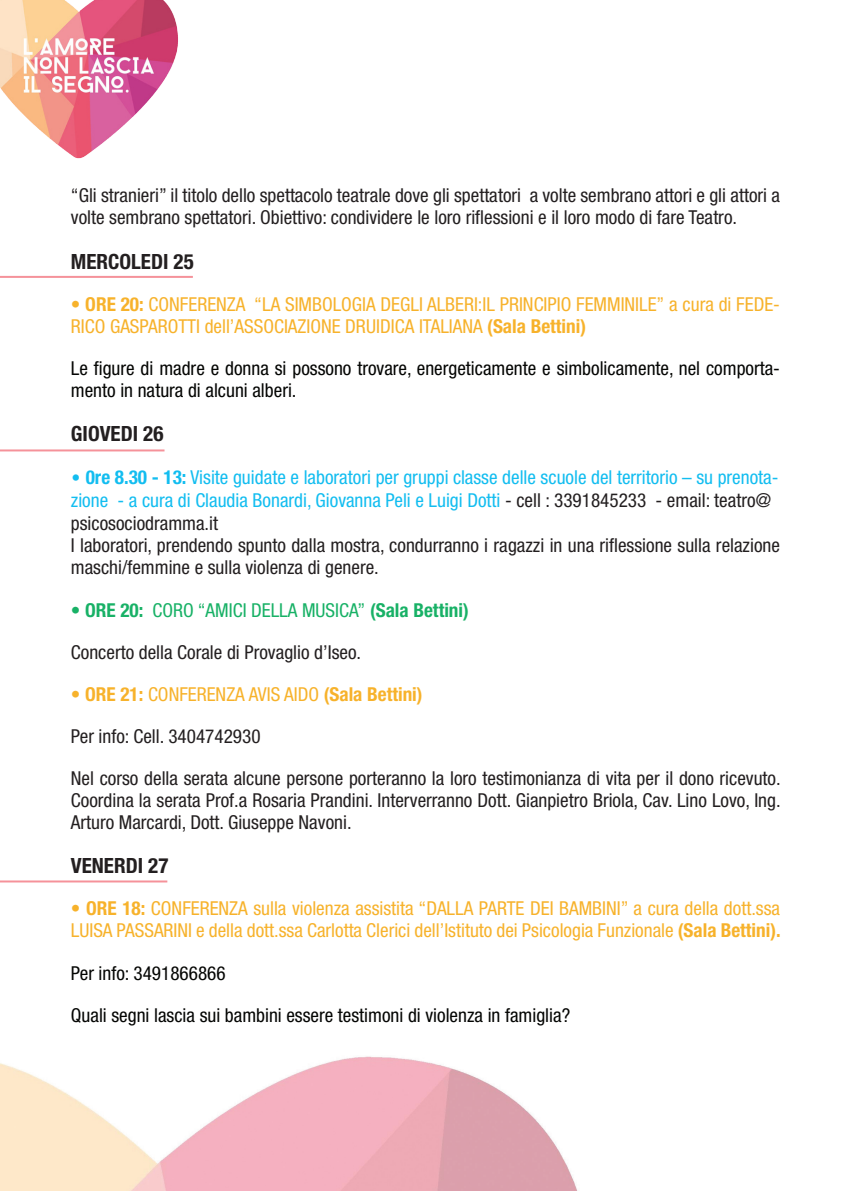
<style>
.page{position:relative;width:851px;height:1191px;background:#fff}
.page>*{position:absolute;margin:0;border:0;box-sizing:border-box;transform-origin:0 0}
.t1{font:700 condensed 21px "Helvetica Neue";color:#231f20}
.t2{font:condensed 19.2px/22px "Helvetica Neue";color:#231f20}
.t3{font:condensed 19.2px/22px "Helvetica Neue";color:#f7b22b}
.t4{font:condensed 19.2px/22px "Helvetica Neue";color:#040503}
.t5{font:condensed 19.2px/23px "Helvetica Neue";color:#12bdf0}
.t6{font:condensed 19.2px "Helvetica Neue";color:#18b166}
.t7{font:700 condensed 19.2px "Helvetica Neue";color:#f7b22b}
.s1{font-weight:700}
.s2{font-family:"DIN";font-stretch:normal}
.s3{color:#231f20}
.s4{font-weight:400}
</style>
<div class="page">
<img style="left:0;top:1056px;width:578px;height:135px">
<img style="left:0;top:0;width:178px;height:159px">
<hr style="left:0;top:276px;width:193px;height:2px;background:#f5929a">
<hr style="left:0;top:880px;width:167px;height:2px;background:#f5929a">
<hr style="left:0;top:449px;width:164px;height:2px;background:#f5929a">
<p class="t2" style="left:71px;top:184px;width:710px">“Gli stranieri” il titolo dello spettacolo teatrale dove gli spettatori a volte sembrano attori e gli attori a volte sembrano spettatori. Obiettivo: condividere le loro riflessioni e il loro modo di fare Teatro.</p>
<p class="t1" style="left:71px;top:248px;width:124px">MERCOLEDI 25</p>
<p class="t3" style="left:71px;top:293px;width:710px"><span class="s1">• ORE 20:</span> CONFERENZA “LA SIMBOLOGIA DEGLI ALBERI:IL PRINCIPIO FEMMINILE” a cura di FEDE-<br>RICO GASPAROTTI dell’ASSOCIAZIONE DRUIDICA ITALIANA <span class="s1">(Sala Bettini)</span></p>
<p class="t4" style="left:71px;top:357px;width:710px">Le figure di madre e donna si possono trovare, energeticamente e simbolicamente, nel comporta&shy;mento in natura di alcuni alberi.</p>
<p class="t1" style="left:71px;top:421px;width:94px">GIOVEDI 26</p>
<p class="t5" style="left:71px;top:466px;width:709px"><span class="s2">•</span> <span class="s1">0re 8.30 - 13:</span> Visite guidate e laboratori per gruppi classe delle scuole del territorio – su prenota&shy;zione - a cura di Claudia Bonardi, Giovanna Peli e Luigi Dotti <span class="s3">- cell : 3391845233 - email: teatro@ psicosociodramma.it</span></p>
<p class="t2" style="left:71px;top:534px;width:710px">I laboratori, prendendo spunto dalla mostra, condurranno i ragazzi in una riflessione sulla relazione maschi/femmine e sulla violenza di genere.</p>
<p class="t6" style="left:71px;top:598px;width:399px"><span class="s1">• ORE 20:</span> CORO “AMICI DELLA MUSICA” <span class="s1">(Sala Bettini)</span></p>
<p class="t2" style="left:71px;top:640px;width:292px">Concerto della Corale di Provaglio d’Iseo.</p>
<p class="t7" style="left:71px;top:682px;width:353px">• ORE 21: <span class="s4">CONFERENZA AVIS AIDO</span> (Sala Bettini)</p>
<p class="t2" style="left:71px;top:725px;width:191px">Per info: Cell. 3404742930</p>
<p class="t2" style="left:71px;top:767px;width:711px;text-align:justify">Nel corso della serata alcune persone porteranno la loro testimonianza di vita per il dono ricevuto.<br>Coordina la serata Prof.a Rosaria Prandini. Interverranno Dott. Gianpietro Briola, Cav. Lino Lovo, Ing.<br>Arturo Marcardi, Dott. Giuseppe Navoni.</p>
<p class="t1" style="left:71px;top:853px;width:99px">VENERDI 27</p>
<p class="t3" style="left:71px;top:897px;width:711px"><span class="s1">• ORE 18:</span> CONFERENZA sulla violenza assistita “DALLA PARTE DEI BAMBINI” a cura della dott.ssa<br>LUISA PASSARINI e della dott.ssa Carlotta Clerici dell’Istituto dei Psicologia Funzionale <span class="s1">(Sala Bettini).</span></p>
<p class="t4" style="left:71px;top:961px;width:156px">Per info: 3491866866</p>
<p class="t4" style="left:71px;top:1003px;width:500px">Quali segni lascia sui bambini essere testimoni di violenza in famiglia?</p>
</div>
